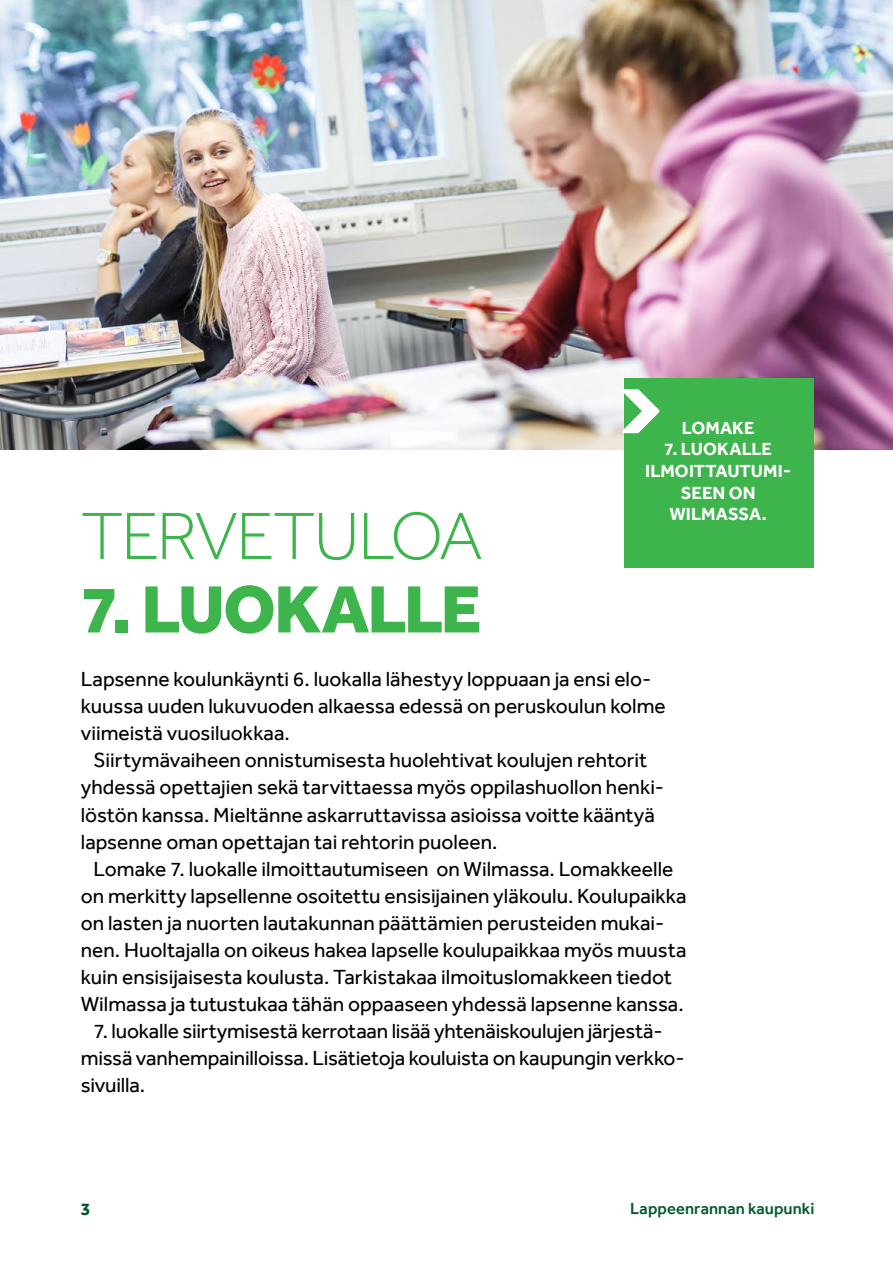
<style>
.page{position:relative;width:893px;height:1263px;background:#fff}
.page>*{position:absolute;margin:0;border:0;box-sizing:border-box;transform-origin:0 0}
.t1{font:300 69px "Effra";letter-spacing:-.03em;color:#3eb54c}
.t2{font:800 69px "Effra";letter-spacing:-.03em;color:#3eb54c}
.P_Leipis_sisennetty{font:21px/27px "Effra";color:#000}
.P_Leipis{font:21px/27px "Effra";color:#000}
.t3{font:700 18px/21.6px "Effra";letter-spacing:.005em;color:#fff;text-align:center}
.t4{font:700 18px "Effra";color:#005a2d}
.t5{font:500 16.5px "Effra";letter-spacing:.005em;color:#005a2d}
</style>
<div class="page">
<img style="left:0;top:0;width:893px;height:449px">
<div style="left:624px;top:378px;width:189px;height:189px;background:#3eb54c"></div>
<svg style="left:622px;top:389px;width:38px;height:44px"></svg>
<p class="t3" style="left:682px;top:417px;width:74px">LOMAKE</p>
<p class="t3" style="left:645px;top:438px;width:147px">7. LUOKALLE<br>ILMOITTAUTUMI-<br>SEEN ON<br>WILMASSA.</p>
<h1 class="t1" style="left:81px;top:495px;width:403px">TERVETULOA</h1>
<h1 class="t2" style="left:81px;top:568px;width:402px">7. LUOKALLE</h1>
<p class="P_Leipis" style="left:81px;top:666px;width:587px">Lapsenne koulunkäynti 6. luokalla lähestyy loppuaan ja ensi elo&shy;kuussa uuden lukuvuoden alkaessa edessä on peruskoulun kolme viimeistä vuosiluokkaa.</p>
<p class="P_Leipis_sisennetty" style="left:81px;top:747px;width:585px;text-indent:13px">Siirtymävaiheen onnistumisesta huolehtivat koulujen rehtorit yhdessä opettajien sekä tarvittaessa myös oppilashuollon henki&shy;löstön kanssa. Mieltänne askarruttavissa asioissa voitte kääntyä lapsenne oman opettajan tai rehtorin puoleen.</p>
<p class="P_Leipis_sisennetty" style="left:81px;top:855px;width:607px;text-indent:13px">Lomake 7. luokalle ilmoittautumiseen on Wilmassa. Lomakkeelle on merkitty lapsellenne osoitettu ensisijainen yläkoulu. Koulupaikka on lasten ja nuorten lautakunnan päättämien perusteiden mukai&shy;nen. Huoltajalla on oikeus hakea lapselle koulupaikkaa myös muusta kuin ensisijaisesta koulusta. Tarkistakaa ilmoituslomakkeen tiedot Wilmassa ja tutustukaa tähän oppaaseen yhdessä lapsenne kanssa.</p>
<p class="P_Leipis_sisennetty" style="left:81px;top:1017px;width:605px;text-indent:13px">7. luokalle siirtymisestä kerrotaan lisää yhtenäiskoulujen järjestä&shy;missä vanhempainilloissa. Lisätietoja kouluista on kaupungin verkko&shy;sivuilla.</p>
<p class="t4" style="left:81px;top:1199px;width:11px">3</p>
<p class="t5" style="left:630px;top:1199px;width:186px">Lappeenrannan kaupunki</p>
</div>
